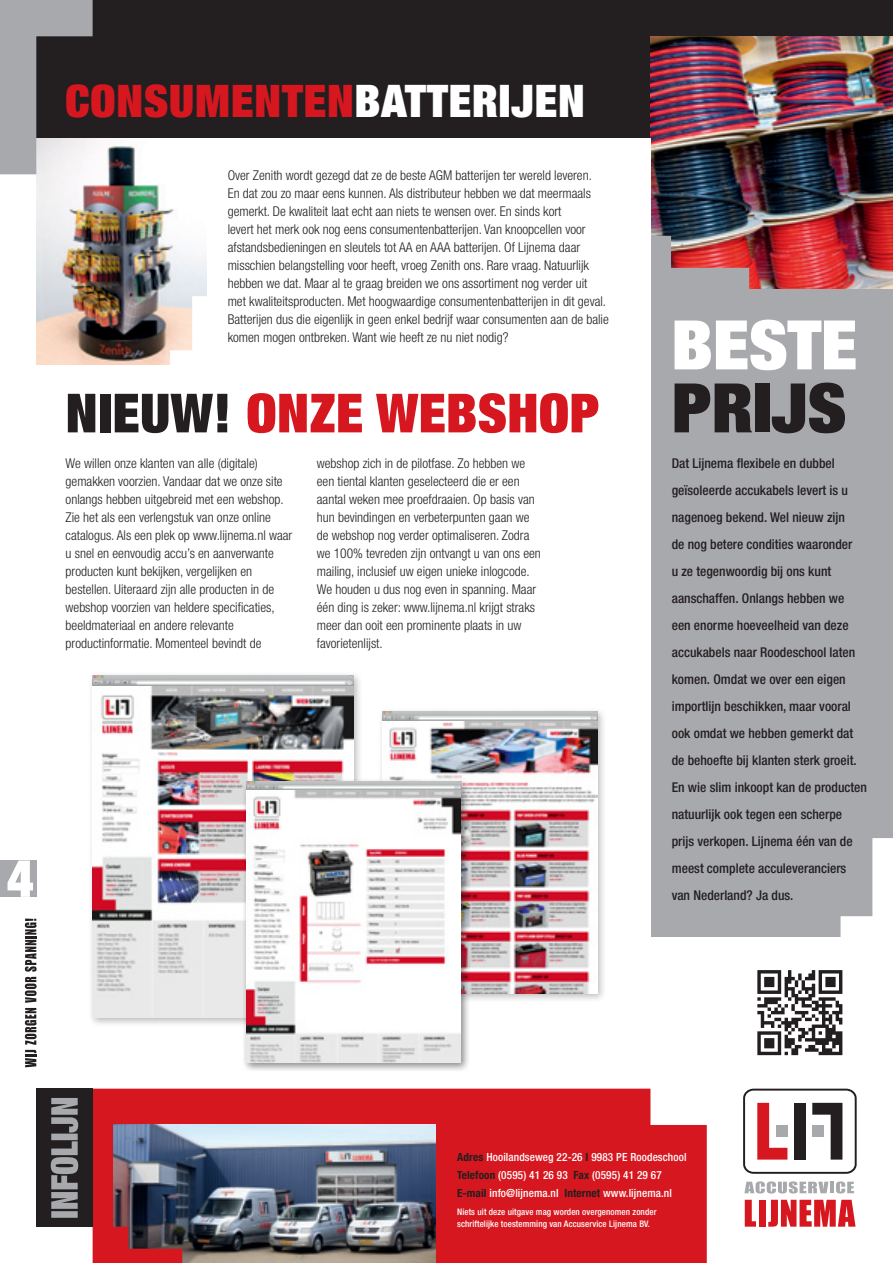
<style>
.page{position:relative;width:893px;height:1263px;background:#fff}
.page>*{position:absolute;margin:0;border:0;box-sizing:border-box;transform-origin:0 0}
.t1{font:900 condensed 68.4px "Helvetica Neue LT Std";color:#fff;scale:1.05 1}
.t2{font:900 condensed 68.4px "Helvetica Neue LT Std";color:#231f20;scale:1.05 1}
.t3{font:900 condensed 54px "Helvetica Neue LT Std";letter-spacing:.01em;color:#d7171f}
.t4{font:900 condensed 45px "Helvetica Neue LT Std";letter-spacing:.02em;color:#d7171f}
.t5{font:300 condensed 13.5px/18px "Helvetica Neue LT Std";color:#231f20}
.t6{font:500 condensed 13.5px/27px "Helvetica Neue LT Std";color:#231f20}
.t7{font:500 condensed 11.25px/18px "Helvetica Neue LT Std";letter-spacing:.01em;color:#fff}
.t8{font:500 condensed 9px/11.2px "Helvetica Neue LT Std";letter-spacing:.01em;color:#fff}
.s1{color:#fff}
.s2{color:#231f20}
.s3{font-weight:700;color:#231f20}
</style>
<div class="page">
<div style="left:0;top:0;width:893px;height:138px;background:#231f20"></div>
<div style="left:650px;top:216px;width:243px;height:721px;background:#a8a9ad"></div>
<div style="left:93px;top:1089px;width:614px;height:174px;background:#d7171f"></div>
<svg style="left:743px;top:1089px;width:114px;height:85px"></svg>
<svg style="left:744px;top:1181px;width:84px;height:12px"></svg>
<hr style="left:830px;top:1182px;width:4px;height:11px;background:#a8a9ad">
<svg style="left:836px;top:1181px;width:18px;height:12px"></svg>
<svg style="left:745px;top:1200px;width:11px;height:27px"></svg>
<div style="left:759px;top:1200px;width:7px;height:27px;background:#d7171f"></div>
<svg style="left:768px;top:1200px;width:87px;height:27px"></svg>
<svg style="left:840px;top:838px;width:53px;height:99px"></svg>
<img style="left:114px;top:1125px;width:322px;height:138px">
<svg style="left:110px;top:1227px;width:72px;height:36px;background:#90262c"></svg>
<svg style="left:757px;top:970px;width:85px;height:85px"></svg>
<img style="left:650px;top:36px;width:243px;height:252px">
<div style="left:36px;top:1089px;width:57px;height:138px;background:#231f20"></div>
<svg style="left:51px;top:1098px;width:27px;height:120px"></svg>
<img style="left:650px;top:236px;width:99px;height:57px">
<svg style="left:25px;top:977px;width:12px;height:90px"></svg>
<svg style="left:25px;top:918px;width:12px;height:53px"></svg>
<div style="left:0;top:860px;width:36px;height:37px;background:#a8a9ad"></div>
<svg style="left:8px;top:860px;width:25px;height:37px"></svg>
<div style="left:87px;top:670px;width:275px;height:356px;background:#231f20;opacity:.3"></div>
<img style="left:93px;top:686px;width:261px;height:331px">
<img style="left:93px;top:675px;width:176px;height:11px">
<img style="left:269px;top:675px;width:85px;height:11px">
<div style="left:377px;top:706px;width:229px;height:296px;background:#231f20;opacity:.3"></div>
<img style="left:382px;top:720px;width:215px;height:273px">
<img style="left:382px;top:711px;width:145px;height:9px">
<img style="left:527px;top:711px;width:70px;height:9px">
<div style="left:241px;top:785px;width:229px;height:286px;background:#231f20;opacity:.3"></div>
<img style="left:246px;top:790px;width:215px;height:272px">
<img style="left:246px;top:781px;width:145px;height:9px">
<img style="left:391px;top:781px;width:70px;height:9px">
<img style="left:36px;top:138px;width:170px;height:227px">
<svg style="left:0;top:0;width:93px;height:174px"></svg>
<svg style="left:170px;top:296px;width:36px;height:69px"></svg>
<h3 class="t4" style="left:66px;top:73px;width:517px">CONSUMENTEN<span class="s1">BATTERIJEN</span></h3>
<p class="t5" style="left:228px;top:166px;width:383px">Over Zenith wordt gezegd dat ze de beste AGM batterijen ter wereld leveren.<br>En dat zou zo maar eens kunnen. Als distributeur hebben we dat meermaals gemerkt. De kwaliteit laat echt aan niets te wensen over. En sinds kort<br>levert het merk ook nog eens consumentenbatterijen. Van knoopcellen voor afstandsbedieningen en sleutels tot AA en AAA batterijen. Of Lijnema daar misschien belangstelling voor heeft, vroeg Zenith ons. Rare vraag. Natuurlijk hebben we dat. Maar al te graag breiden we ons assortiment nog verder uit met kwaliteitsproducten. Met hoogwaardige consumentenbatterijen in dit geval.<br>Batterijen dus die eigenlijk in geen enkel bedrijf waar consumenten aan de balie komen mogen ontbreken. Want wie heeft ze nu niet nodig?</p>
<h2 class="t3" style="left:66px;top:379px;width:535px"><span class="s2">NIEUW!</span> ONZE WEBSHOP</h2>
<p class="t5" style="left:66px;top:454px;width:228px">We willen onze klanten van alle (digitale) gemakken voorzien. Vandaar dat we onze site onlangs hebben uitgebreid met een webshop.<br>Zie het als een verlengstuk van onze online catalogus. Als een plek op www.lijnema.nl waar u snel en eenvoudig accu’s en aanverwante producten kunt bekijken, vergelijken en bestellen. Uiteraard zijn alle producten in de webshop voorzien van heldere specificaties, beeldmateriaal en andere relevante productinformatie. Momenteel bevindt de</p>
<p class="t5" style="left:317px;top:454px;width:226px">webshop zich in de pilotfase. Zo hebben we een tiental klanten geselecteerd die er een aantal weken mee proefdraaien. Op basis van hun bevindingen en verbeterpunten gaan we de webshop nog verder optimaliseren. Zodra we 100% tevreden zijn ontvangt u van ons een mailing, inclusief uw eigen unieke inlogcode.<br>We houden u dus nog even in spanning. Maar één ding is zeker: www.lijnema.nl krijgt straks meer dan ooit een prominente plaats in uw favorietenlijst.</p>
<h1 class="t1" style="left:672px;top:301px;width:178px">BESTE</h1>
<h1 class="t2" style="left:672px;top:364px;width:168px">PRIJS</h1>
<p class="t6" style="left:672px;top:450px;width:197px">Dat Lijnema flexibele en dubbel geïsoleerde accukabels levert is u nagenoeg bekend. Wel nieuw zijn<br>de nog betere condities waaronder<br>u ze tegenwoordig bij ons kunt aanschaffen. Onlangs hebben we<br>een enorme hoeveelheid van deze accukabels naar Roodeschool laten komen. Omdat we over een eigen importlijn beschikken, maar vooral ook omdat we hebben gemerkt dat de behoefte bij klanten sterk groeit.<br>En wie slim inkoopt kan de producten natuurlijk ook tegen een scherpe prijs verkopen. Lijnema één van de meest complete acculeveranciers van Nederland? Ja dus.</p>
<p class="t7" style="left:457px;top:1148px;width:231px"><span class="s3">Adres</span> Hooilandseweg 22-26 <span class="s3">I</span> 9983 PE Roodeschool<br><span class="s3">Telefoon</span> (0595) 41 26 93 <span class="s3">Fax</span> (0595) 41 29 67<br><span class="s3">E-mail</span> info@lijnema.nl <span class="s3">Internet</span> www.lijnema.nl</p>
<p class="t8" style="left:457px;top:1206px;width:201px">Niets uit deze uitgave mag worden overgenomen zonder schriftelijke toestemming van Accuservice Lijnema BV.</p>
</div>
